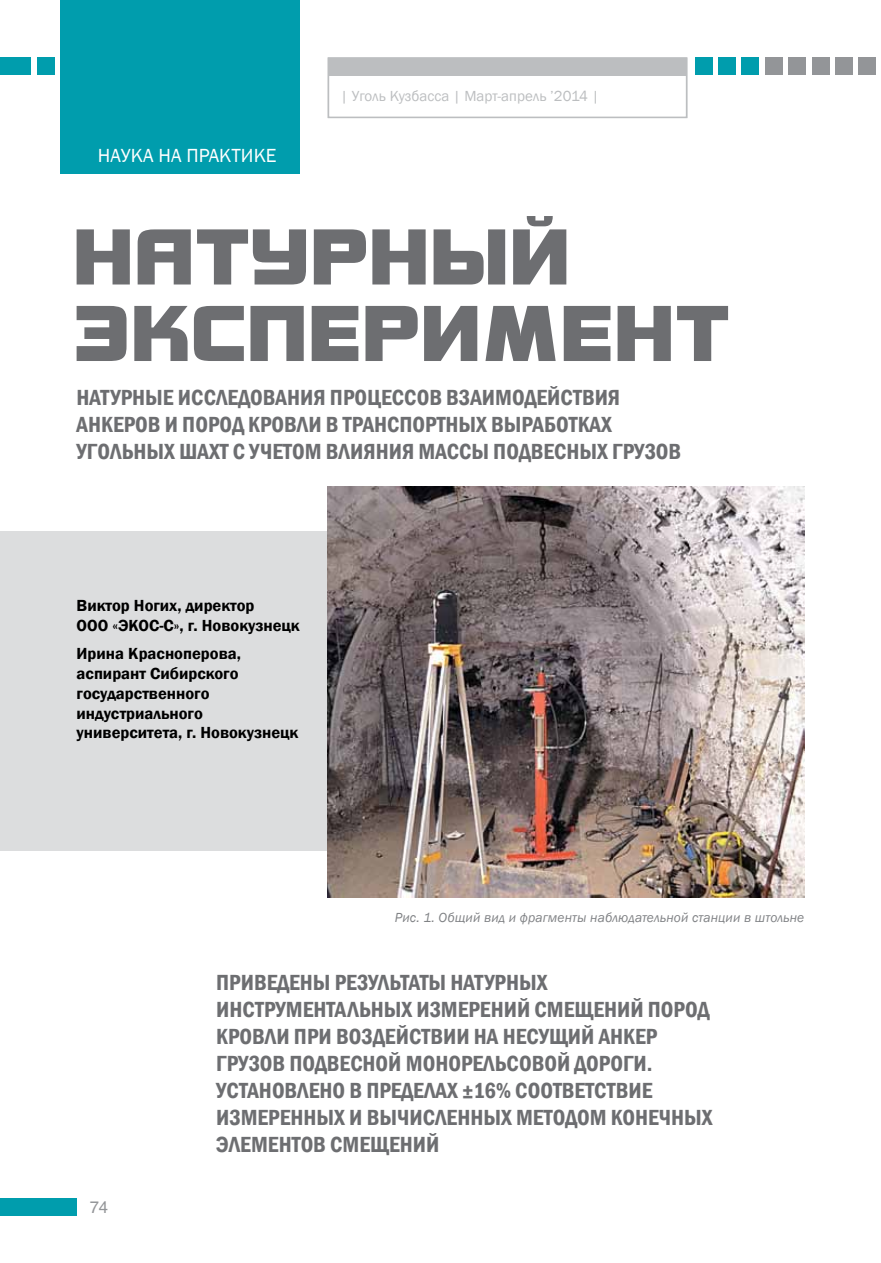
<style>
.page{position:relative;width:881px;height:1263px;background:#fff}
.page>*{position:absolute;margin:0;border:0;box-sizing:border-box;transform-origin:0 0}
.t1{font:600 condensed 22.5px/27px "Franklin Gothic";color:#6d6e71}
.t2{font:19.5px "Franklin Gothic";color:#fff}
.t3{font:600 16.5px/19.8px "Franklin Gothic";color:#000}
.t4{font:16.5px "Helios";color:#939598}
.t5{font:15px "Franklin Gothic";color:#bcbec0}
.t6{font:italic 13.5px "Franklin Gothic";letter-spacing:.01em;color:#808285}
</style>
<div class="page">
<div style="left:0;top:531px;width:364px;height:319px;background:#dcddde"></div>
<div style="left:327px;top:57px;width:360px;height:61px;background:#fff;border:2px solid #bcbec0"></div>
<div style="left:858px;top:58px;width:17px;height:17px;background:#939598"></div>
<div style="left:327px;top:59px;width:359px;height:17px;background:#bcbec0"></div>
<div style="left:0;top:1198px;width:77px;height:17px;background:#009dad"></div>
<div style="left:37px;top:58px;width:17px;height:17px;background:#009dad"></div>
<div style="left:0;top:58px;width:30px;height:17px;background:#009dad"></div>
<div style="left:835px;top:58px;width:17px;height:17px;background:#939598"></div>
<div style="left:811px;top:58px;width:17px;height:17px;background:#939598"></div>
<div style="left:788px;top:58px;width:17px;height:17px;background:#939598"></div>
<div style="left:765px;top:58px;width:17px;height:17px;background:#939598"></div>
<div style="left:741px;top:58px;width:17px;height:17px;background:#009dad"></div>
<div style="left:718px;top:58px;width:17px;height:17px;background:#009dad"></div>
<div style="left:694px;top:58px;width:17px;height:17px;background:#009dad"></div>
<div style="left:60px;top:1px;width:240px;height:173px;background:#009dad"></div>
<svg style="left:77px;top:216px;width:489px;height:68px"></svg>
<svg style="left:77px;top:306px;width:650px;height:55px"></svg>
<img style="left:327px;top:486px;width:477px;height:411px">
<p class="t2" style="left:98px;top:143px;width:25px">Наука</p>
<p class="t2" style="left:158px;top:143px;width:40px">на практике</p>
<p class="t5" style="left:340px;top:87px;width:260px">| Уголь Кузбасса | Март-апрель ’2014 |</p>
<p class="t1" style="left:77px;top:384px;width:605px">Натурные исследования процессов взаимодействия анкеров и пород кровли в транспортных выработках угольных шахт с учетом влияния массы подвесных грузов</p>
<p class="t3" style="left:77px;top:596px;width:224px">Виктор Ногих, директор<br>ООО «ЭКОС-С», г. Новокузнецк</p>
<p class="t3" style="left:77px;top:644px;width:223px">Ирина Красноперова, аспирант Сибирского государственного индустриального университета, г. Новокузнецк</p>
<p class="t6" style="left:394px;top:909px;width:411px">Рис. 1. Общий вид и фрагменты наблюдательной станции в штольне</p>
<p class="t4" style="left:90px;top:1197px;width:20px">74</p>
<p class="t1" style="left:216px;top:969px;width:497px">Приведены результаты натурных инструментальных измерений смещений пород кровли при воздействии на несущий анкер грузов подвесной монорельсовой дороги.<br>Установлено в пределах ±16% соответствие измеренных и вычисленных методом конечных элементов смещений</p>
</div>
